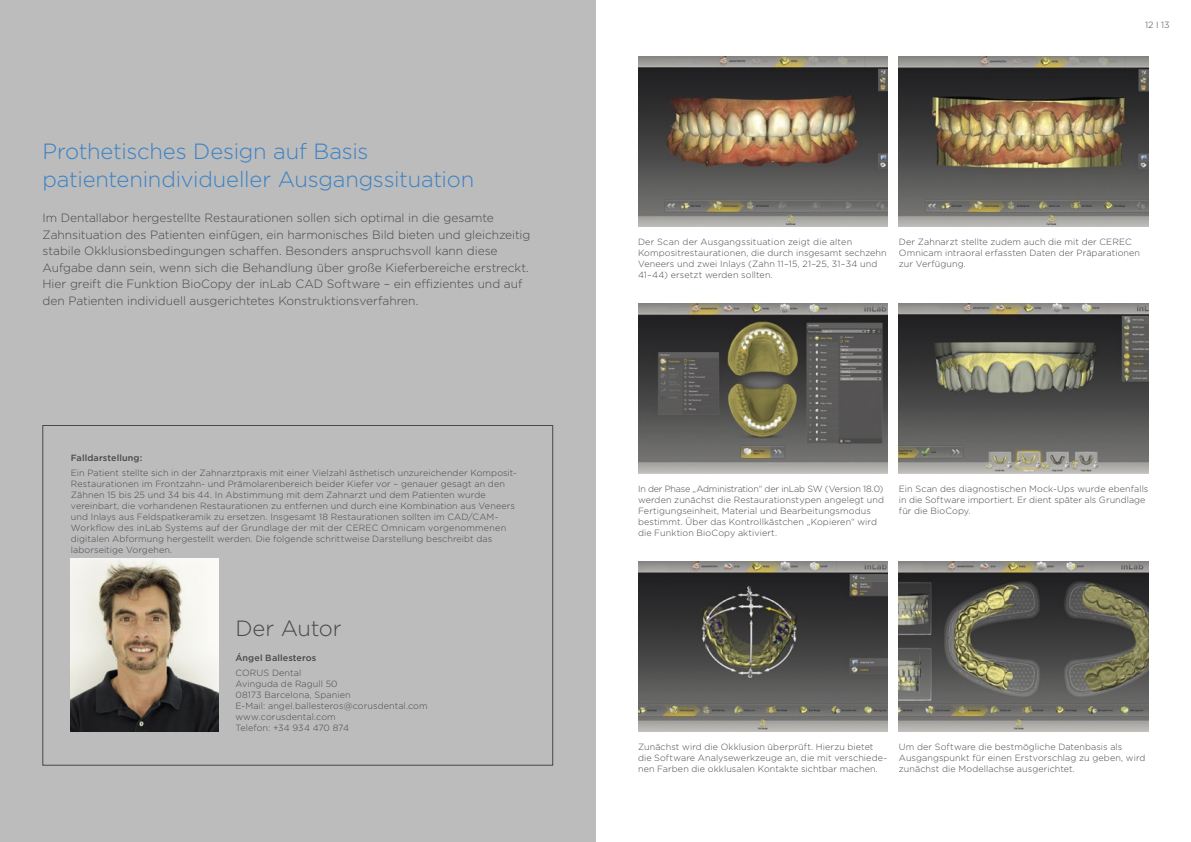
<style>
.page{position:relative;width:1191px;height:842px;background:#fff}
.page>*{position:absolute;margin:0;border:0;box-sizing:border-box;transform-origin:0 0}
.t1{font:300 22px/28px "Gotham";letter-spacing:-.01em;color:#3a81c5}
.t2{font:300 22px "Gotham";letter-spacing:-.01em;color:#484848}
.t3{font:300 12px/16.5px "Gotham";letter-spacing:-.005em;color:#484848}
.t4{font:300 9px/11px "Gotham";letter-spacing:.01em;color:#484848}
.t5{font:500 9px "Gotham";letter-spacing:.015em;color:#484848}
</style>
<div class="page">
<img style="left:638px;top:303px;width:249px;height:170px">
<img style="left:638px;top:57px;width:249px;height:170px">
<img style="left:899px;top:303px;width:249px;height:170px">
<img style="left:899px;top:561px;width:249px;height:170px">
<img style="left:899px;top:57px;width:249px;height:170px">
<img style="left:638px;top:561px;width:249px;height:170px">
<div style="left:0;top:0;width:595px;height:842px;background:#bcbcbc"></div>
<img style="left:71px;top:558px;width:147px;height:173px">
<h1 class="t1" style="left:43px;top:137px;width:433px">Prothetisches Design auf Basis patientenindividueller Ausgangssituation</h1>
<p class="t3" style="left:43px;top:209px;width:489px">Im Dentallabor hergestellte Restaurationen sollen sich optimal in die gesamte Zahnsituation des Patienten einfügen, ein harmonisches Bild bieten und gleichzeitig stabile Okklusionsbedingungen schaffen. Besonders anspruchsvoll kann diese Aufgabe dann sein, wenn sich die Behandlung über große Kieferbereiche erstreckt.<br>Hier greift die Funktion BioCopy der inLab CAD Software – ein effizientes und auf den Patienten individuell ausgerichtetes Konstruktionsverfahren.</p>
<p class="t5" style="left:71px;top:452px;width:73px">Falldarstellung:</p>
<p class="t4" style="left:71px;top:467px;width:447px">Ein Patient stellte sich in der Zahnarztpraxis mit einer Vielzahl ästhetisch unzureichender Komposit-Restaurationen im Frontzahn- und Prämolarenbereich beider Kiefer vor – genauer gesagt an den Zähnen 15 bis 25 und 34 bis 44. In Abstimmung mit dem Zahnarzt und dem Patienten wurde vereinbart, die vorhandenen Restaurationen zu entfernen und durch eine Kombination aus Veneers und Inlays aus Feldspatkeramik zu ersetzen. Insgesamt 18 Restaurationen sollten im CAD/CAM-Workflow des inLab Systems auf der Grundlage der mit der CEREC Omnicam vorgenommenen digitalen Abformung hergestellt werden. Die folgende schrittweise Darstellung beschreibt das laborseitige Vorgehen.</p>
<h1 class="t2" style="left:235px;top:614px;width:108px">Der Autor</h1>
<p class="t5" style="left:235px;top:652px;width:83px">Ángel Ballesteros</p>
<p class="t4" style="left:235px;top:667px;width:194px">CORUS Dental<br>Avinguda de Ragull 50<br>08173 Barcelona, Spanien<br>E-Mail: angel.ballesteros@corusdental.com www.corusdental.com<br>Telefon: +34 934 470 874</p>
<p class="t4" style="left:1145px;top:19px;width:26px">12 I 13</p>
<p class="t4" style="left:638px;top:236px;width:250px">Der Scan der Ausgangssituation zeigt die alten Kompositrestaurationen, die durch insgesamt sechzehn Veneers und zwei Inlays (Zahn 11–15, 21–25, 31–34 und 41–44) ersetzt werden sollten.</p>
<p class="t4" style="left:899px;top:236px;width:243px">Der Zahnarzt stellte zudem auch die mit der CEREC<br>Omnicam intraoral erfassten Daten der Präparationen zur Verfügung.</p>
<p class="t4" style="left:638px;top:483px;width:247px">In der Phase „Administration“ der inLab SW (Version 18.0) werden zunächst die Restaurationstypen angelegt und Fertigungseinheit, Material und Bearbeitungsmodus bestimmt. Über das Kontrollkästchen „Kopieren“ wird die Funktion BioCopy aktiviert.</p>
<p class="t4" style="left:899px;top:483px;width:251px">Ein Scan des diagnostischen Mock-Ups wurde ebenfalls in die Software importiert. Er dient später als Grundlage für die BioCopy.</p>
<p class="t4" style="left:638px;top:741px;width:250px">Zunächst wird die Okklusion überprüft. Hierzu bietet die Software Analysewerkzeuge an, die mit verschiede&shy;nen Farben die okklusalen Kontakte sichtbar machen.</p>
<p class="t4" style="left:899px;top:741px;width:248px">Um der Software die bestmögliche Datenbasis als<br>Ausgangspunkt für einen Erstvorschlag zu geben, wird zunächst die Modellachse ausgerichtet.</p>
</div>
